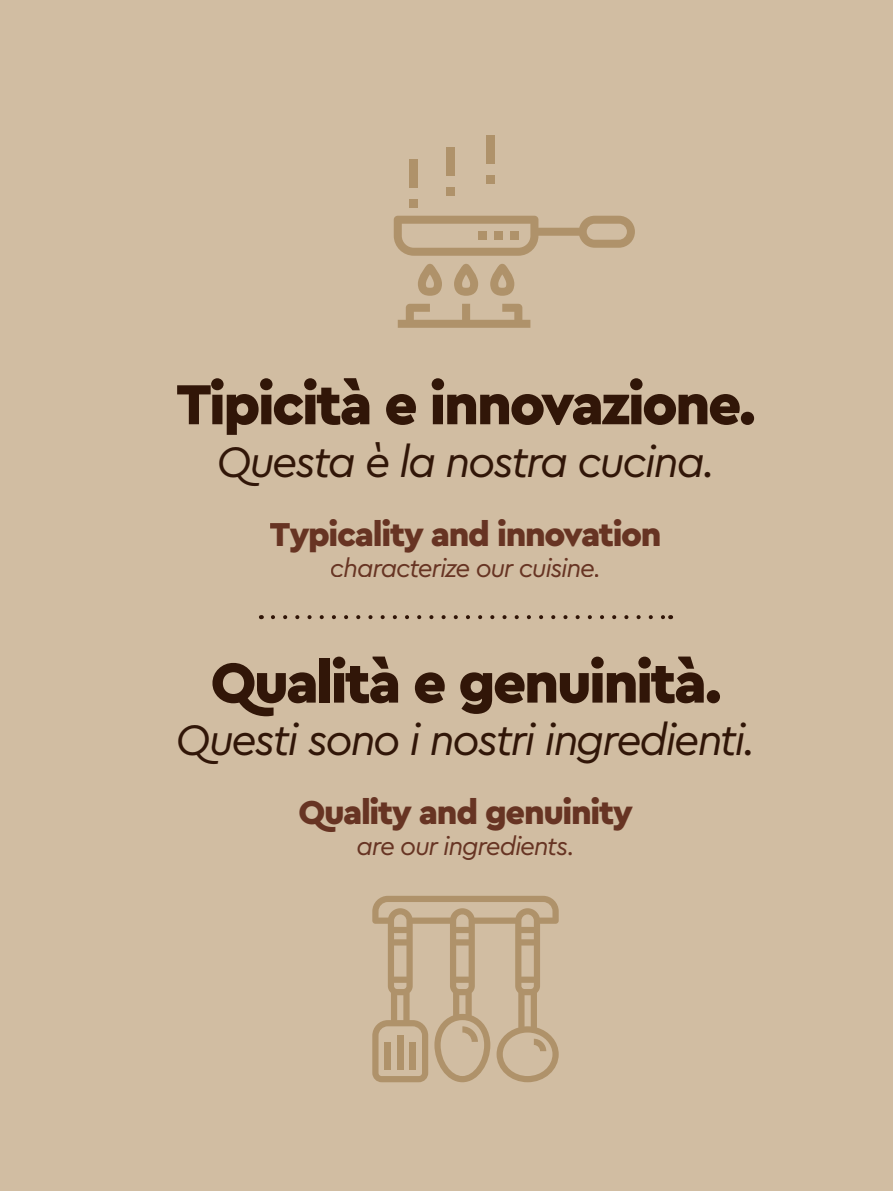
<style>
.page{position:relative;width:893px;height:1191px;background:#d1bda2}
.page>*{position:absolute;margin:0;border:0;box-sizing:border-box;transform-origin:0 0}
.t1{font:900 58.95px "Cera Pro";letter-spacing:-.04em;color:#311608}
.t2{font:italic 44.7px "Cera Pro";letter-spacing:-.05em;color:#311608}
.t3{font:900 34.65px "Cera Pro";letter-spacing:-.035em;color:#673423}
.t4{font:italic 26.25px "Cera Pro";letter-spacing:-.045em;color:#673423}
</style>
<div class="page">
<svg style="left:454px;top:264px;width:24px;height:32px"></svg>
<svg style="left:490px;top:264px;width:24px;height:32px"></svg>
<svg style="left:418px;top:264px;width:24px;height:32px"></svg>
<svg style="left:394px;top:216px;width:241px;height:40px"></svg>
<svg style="left:398px;top:304px;width:132px;height:24px"></svg>
<div style="left:510px;top:232px;width:8px;height:8px;background:#af926a"></div>
<div style="left:494px;top:232px;width:8px;height:8px;background:#af926a"></div>
<div style="left:478px;top:232px;width:8px;height:8px;background:#af926a"></div>
<div style="left:410px;top:200px;width:8px;height:8px;background:#af926a"></div>
<div style="left:410px;top:160px;width:8px;height:28px;background:#af926a"></div>
<div style="left:446px;top:188px;width:8px;height:8px;background:#af926a"></div>
<div style="left:446px;top:148px;width:8px;height:28px;background:#af926a"></div>
<div style="left:486px;top:176px;width:8px;height:8px;background:#af926a"></div>
<div style="left:486px;top:136px;width:8px;height:28px;background:#af926a"></div>
<svg style="left:372px;top:895px;width:187px;height:187px"></svg>
<svg style="left:273px;top:615px;width:391px;height:4px"></svg>
<h1 class="t1" style="left:177px;top:365px;width:581px">Tipicità e innovazione.</h1>
<p class="t2" style="left:216px;top:432px;width:500px">Questa è la nostra cucina.</p>
<p class="t3" style="left:270px;top:511px;width:393px">Typicality and innovation</p>
<p class="t4" style="left:330px;top:550px;width:273px">characterize our cuisine.</p>
<h1 class="t1" style="left:211px;top:643px;width:513px">Qualità e genuinità.</h1>
<p class="t2" style="left:176px;top:710px;width:582px">Questi sono i nostri ingredienti.</p>
<p class="t3" style="left:298px;top:789px;width:336px">Quality and genuinity</p>
<p class="t4" style="left:356px;top:828px;width:220px">are our ingredients.</p>
</div>
